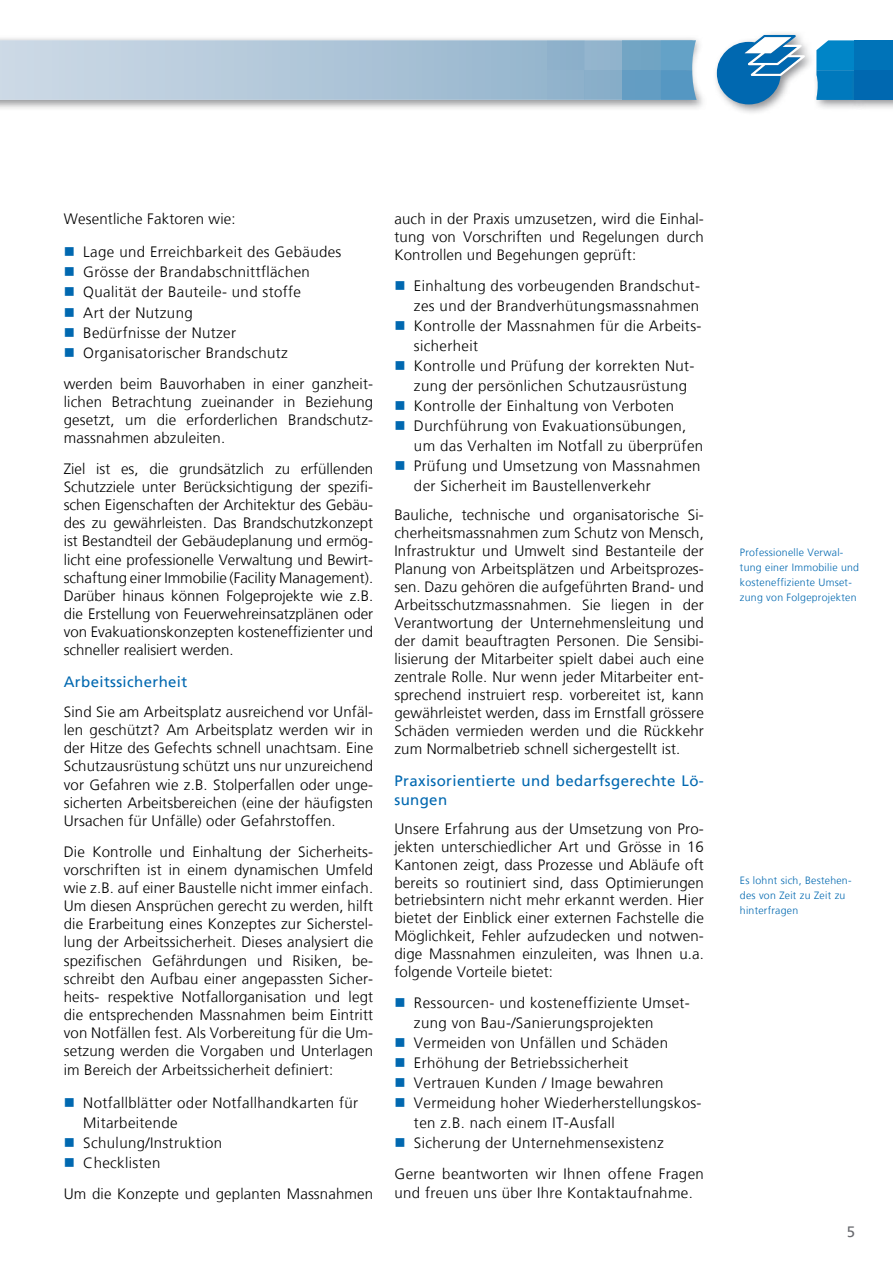
<style>
.page{position:relative;width:893px;height:1263px;background:#fff}
.page>*{position:absolute;margin:0;border:0;box-sizing:border-box;transform-origin:0 0}
.t1{font:300 15px/18.1px "Frutiger LT";letter-spacing:.025em;color:#000;text-align:justify}
.t2{font:15px/19.2px "Frutiger LT";letter-spacing:.025em;color:#0068b0}
.t3{font:15px "Frutiger LT";color:#68696e}
.t4{font:300 10.5px/15px "Frutiger LT";letter-spacing:.025em;color:#0068b0}
</style>
<div class="page">
<div style="left:0;top:35px;width:708px;height:77px;background:#68696e;opacity:.75"></div>
<svg style="left:0;top:40px;width:697px;height:60px;background:#aac3d7"></svg>
<div style="left:584px;top:70px;width:38px;height:30px;background:#89aec9"></div>
<div style="left:622px;top:70px;width:38px;height:30px;background:#639dc3"></div>
<div style="left:712px;top:30px;width:104px;height:86px;background:#68696e;opacity:.75"></div>
<svg style="left:717px;top:35px;width:88px;height:69px"></svg>
<div style="left:813px;top:65px;width:54px;height:46px;background:#68696e;opacity:.75"></div>
<svg style="left:816px;top:40px;width:39px;height:60px;background:#0e86c5"></svg>
<div style="left:850px;top:65px;width:43px;height:46px;background:#68696e;opacity:.75"></div>
<div style="left:855px;top:70px;width:38px;height:30px;background:#0068b0"></div>
<div style="left:855px;top:40px;width:38px;height:30px;background:#0073b8"></div>
<p class="t1" style="left:64px;top:210px;width:173px">Wesentliche Faktoren wie:</p>
<p class="t1" style="left:83px;top:242px;width:260px;line-height:20.2px;text-align:left">Lage und Erreichbarkeit des Gebäudes<br>Grösse der Brandabschnittflächen<br>Qualität der Bauteile- und stoffe<br>Art der Nutzung<br>Bedürfnisse der Nutzer<br>Organisatorischer Brandschutz</p>
<p class="t1" style="left:64px;top:375px;width:311px">werden beim Bauvorhaben in einer ganzheit&shy;lichen Betrachtung zueinander in Beziehung gesetzt, um die erforderlichen Brandschutz&shy;massnahmen abzuleiten.</p>
<p class="t1" style="left:64px;top:460px;width:311px">Ziel ist es, die grundsätzlich zu erfüllenden Schutzziele unter Berücksichtigung der spezifi&shy;schen Eigenschaften der Architektur des Gebäu&shy;des zu gewährleisten. Das Brandschutzkonzept ist Bestandteil der Gebäudeplanung und ermög&shy;licht eine professionelle Verwaltung und Bewirt&shy;schaftung einer Immobilie (Facility Management).<br>Darüber hinaus können Folgeprojekte wie z.B. die Erstellung von Feuerwehreinsatzplänen oder von Evakuationskonzepten kosteneffizienter und schneller realisiert werden.</p>
<p class="t2" style="left:64px;top:672px;width:125px">Arbeitssicherheit</p>
<p class="t1" style="left:64px;top:703px;width:311px">Sind Sie am Arbeitsplatz ausreichend vor Unfäl&shy;len geschützt? Am Arbeitsplatz werden wir in der Hitze des Gefechts schnell unachtsam. Eine Schutzausrüstung schützt uns nur unzureichend vor Gefahren wie z.B. Stolperfallen oder unge&shy;sicherten Arbeitsbereichen (eine der häufigsten Ursachen für Unfälle) oder Gefahrstoffen.</p>
<p class="t1" style="left:64px;top:843px;width:311px">Die Kontrolle und Einhaltung der Sicherheits&shy;vorschriften ist in einem dynamischen Umfeld wie z.B. auf einer Baustelle nicht immer einfach.<br>Um diesen Ansprüchen gerecht zu werden, hilft die Erarbeitung eines Konzeptes zur Sicherstel&shy;lung der Arbeitssicherheit. Dieses analysiert die spezifischen Gefährdungen und Risiken, be&shy;schreibt den Aufbau einer angepassten Sicher&shy;heits- respektive Notfallorganisation und legt die entsprechenden Massnahmen beim Eintritt von Notfällen fest. Als Vorbereitung für die Um&shy;setzung werden die Vorgaben und Unterlagen im Bereich der Arbeitssicherheit definiert:</p>
<p class="t1" style="left:83px;top:1092px;width:277px;line-height:20.2px;text-align:left">Notfallblätter oder Notfallhandkarten für<br>Mitarbeitende<br>Schulung/Instruktion<br>Checklisten</p>
<p class="t1" style="left:64px;top:1185px;width:311px">Um die Konzepte und geplanten Massnahmen</p>
<p class="t1" style="left:394px;top:210px;width:311px">auch in der Praxis umzusetzen, wird die Einhal&shy;tung von Vorschriften und Regelungen durch Kontrollen und Begehungen geprüft:</p>
<p class="t1" style="left:414px;top:276px;width:291px;line-height:20px;text-align:left">Einhaltung des vorbeugenden Brandschut&shy;zes und der Brandverhütungsmassnahmen Kontrolle der Massnahmen für die Arbeits&shy;sicherheit<br>Kontrolle und Prüfung der korrekten Nut&shy;zung der persönlichen Schutzausrüstung Kontrolle der Einhaltung von Verboten Durchführung von Evakuationsübungen, um das Verhalten im Notfall zu überprüfen Prüfung und Umsetzung von Massnahmen der Sicherheit im Baustellenverkehr</p>
<p class="t1" style="left:394px;top:506px;width:311px">Bauliche, technische und organisatorische Si&shy;cherheitsmassnahmen zum Schutz von Mensch, Infrastruktur und Umwelt sind Bestanteile der Planung von Arbeitsplätzen und Arbeitsprozes&shy;sen. Dazu gehören die aufgeführten Brand- und Arbeitsschutzmassnahmen. Sie liegen in der Verantwortung der Unternehmensleitung und der damit beauftragten Personen. Die Sensibi&shy;lisierung der Mitarbeiter spielt dabei auch eine zentrale Rolle. Nur wenn jeder Mitarbeiter ent&shy;sprechend instruiert resp. vorbereitet ist, kann gewährleistet werden, dass im Ernstfall grössere Schäden vermieden werden und die Rückkehr zum Normalbetrieb schnell sichergestellt ist.</p>
<p class="t2" style="left:394px;top:771px;width:311px">Praxisorientierte und bedarfsgerechte Lö&shy;sungen</p>
<p class="t1" style="left:394px;top:820px;width:311px">Unsere Erfahrung aus der Umsetzung von Pro&shy;jekten unterschiedlicher Art und Grösse in 16<br>Kantonen zeigt, dass Prozesse und Abläufe oft bereits so routiniert sind, dass Optimierungen betriebsintern nicht mehr erkannt werden. Hier bietet der Einblick einer externen Fachstelle die Möglichkeit, Fehler aufzudecken und notwen&shy;dige Massnahmen einzuleiten, was Ihnen u.a. folgende Vorteile bietet:</p>
<p class="t1" style="left:414px;top:993px;width:289px;line-height:20px;text-align:left">Ressourcen- und kosteneffiziente Umset&shy;zung von Bau-/Sanierungsprojekten Vermeiden von Unfällen und Schäden Erhöhung der Betriebssicherheit<br>Vertrauen Kunden / Image bewahren Vermeidung hoher Wiederherstellungskos&shy;ten z.B. nach einem IT-Ausfall<br>Sicherung der Unternehmensexistenz</p>
<p class="t1" style="left:394px;top:1164px;width:311px;line-height:19.5px">Gerne beantworten wir Ihnen offene Fragen und freuen uns über Ihre Kontaktaufnahme.</p>
<p class="t4" style="left:740px;top:545px;width:121px">Professionelle Verwal&shy;tung einer Immobilie und kosteneffiziente Umset&shy;zung von Folgeprojekten</p>
<p class="t4" style="left:740px;top:873px;width:113px">Es lohnt sich, Bestehen&shy;des von Zeit zu Zeit zu hinterfragen</p>
<p class="t3" style="left:847px;top:1223px;width:10px">5</p>
</div>
